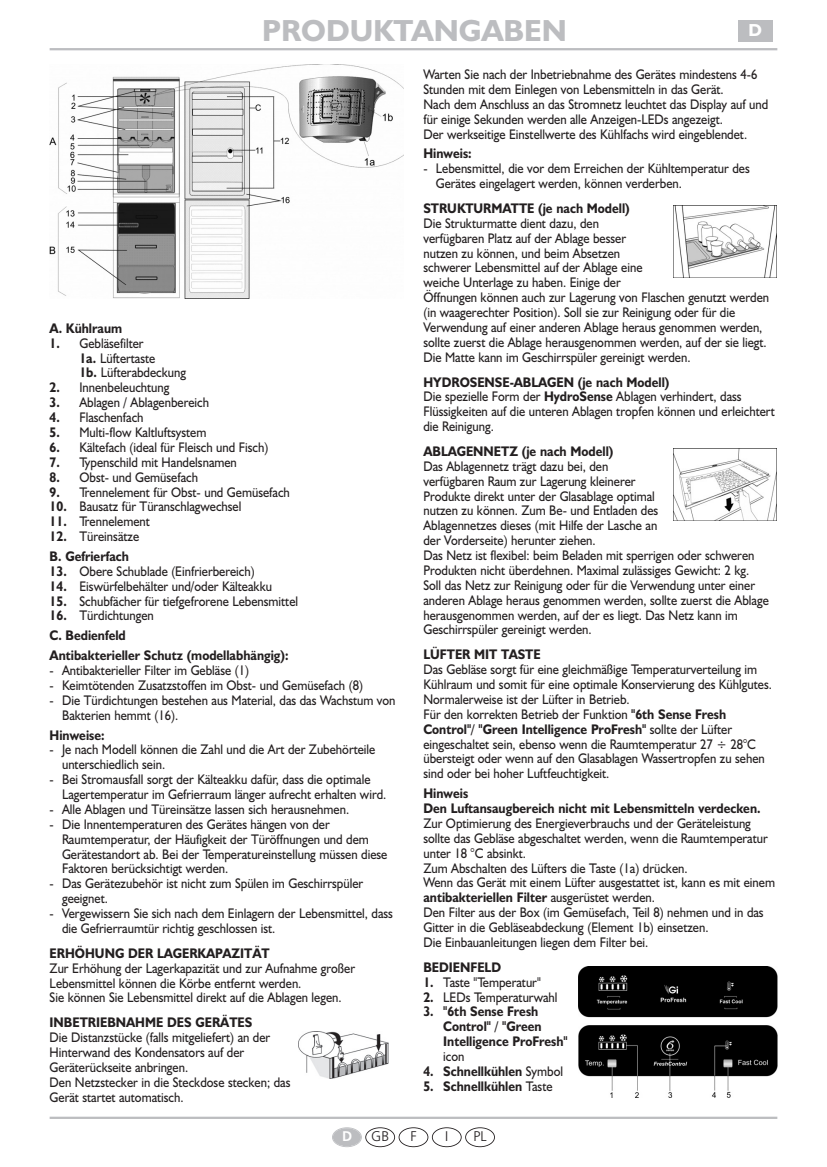
<style>
.page{position:relative;width:827px;height:1167px;background:#fff}
.page>*{position:absolute;margin:0;border:0;box-sizing:border-box;transform-origin:0 0}
.t1{font:700 30.62px "Humanist 521 BT";color:#bcbdc0}
.t2{font:700 17.5px "Humanist 521 BT";color:#fff}
.t3{font:14px/14.9px "Humanist 521 BT";color:#231f20;scale:.9 1}
.t4{font:700 14px/19.8px "Humanist 521 BT";color:#231f20;scale:.9 1}
.t5{font:300 14px "Frutiger";color:#231f20}
.t6{font:700 14px "Frutiger";color:#fff}
.s1{font-weight:700}
.s2{font-weight:400}
</style>
<div class="page">
<img style="left:673px;top:206px;width:103px;height:72px">
<img style="left:50px;top:65px;width:354px;height:233px">
<img style="left:298px;top:1032px;width:90px;height:46px">
<hr style="left:50px;top:48px;width:727px;height:2px;background:#bcbdc0">
<div style="left:737px;top:20px;width:35px;height:21px;background:#bcbdc0"></div>
<img style="left:578px;top:966px;width:199px;height:132px">
<hr style="left:50px;top:1116px;width:727px;height:3px;background:#bcbdc0">
<div style="left:365px;top:1127px;width:30px;height:20px;border:2px solid #231f20;border-radius:50%"></div>
<div style="left:333px;top:1128px;width:28px;height:18px;background:#bcbdc0;border-radius:50%"></div>
<div style="left:332px;top:1127px;width:30px;height:20px;border:2px solid #bcbdc0;border-radius:50%"></div>
<div style="left:465px;top:1127px;width:30px;height:20px;border:2px solid #231f20;border-radius:50%"></div>
<div style="left:432px;top:1127px;width:29px;height:20px;border:2px solid #231f20;border-radius:50%"></div>
<div style="left:398px;top:1127px;width:30px;height:20px;border:2px solid #231f20;border-radius:50%"></div>
<img style="left:673px;top:448px;width:103px;height:72px">
<h1 class="t1" style="left:262px;top:20px;width:306px">PRODUKTANGABEN</h1>
<p class="t2" style="left:748px;top:24px;width:15px">D</p>
<p class="t4" style="left:50px;top:320px;width:82px">A. Kühlraum</p>
<p class="t3" style="left:79px;top:337px;width:120px;text-indent:-30px"><span class="s1">1.</span> Gebläsefilter<br><span class="s1">1a.</span> Lüftertaste<br><span class="s1">1b.</span> Lüfterabdeckung</p>
<p class="t3" style="left:50px;top:382px;width:135px"><span class="s1">2.</span> Innenbeleuchtung</p>
<p class="t3" style="left:50px;top:397px;width:179px"><span class="s1">3.</span> Ablagen / Ablagenbereich</p>
<p class="t3" style="left:50px;top:411px;width:106px"><span class="s1">4.</span> Flaschenfach</p>
<p class="t3" style="left:50px;top:426px;width:176px"><span class="s1">5.</span> Multi-flow Kaltluftsystem</p>
<p class="t3" style="left:50px;top:441px;width:244px"><span class="s1">6.</span> Kältefach (ideal für Fleisch und Fisch)</p>
<p class="t3" style="left:50px;top:456px;width:209px"><span class="s1">7.</span> Typenschild mit Handelsnamen</p>
<p class="t3" style="left:50px;top:471px;width:166px"><span class="s1">8.</span> Obst- und Gemüsefach</p>
<p class="t3" style="left:50px;top:486px;width:268px"><span class="s1">9.</span> Trennelement für Obst- und Gemüsefach</p>
<p class="t3" style="left:50px;top:501px;width:215px"><span class="s1">10.</span> Bausatz für Türanschlagwechsel</p>
<p class="t3" style="left:50px;top:516px;width:113px"><span class="s1">11.</span> Trennelement</p>
<p class="t4" style="left:50px;top:528px;width:101px">12. <span class="s2">Türeinsätze<br></span>B. Gefrierfach</p>
<p class="t3" style="left:50px;top:565px;width:229px"><span class="s1">13.</span> Obere Schublade (Einfrierbereich)</p>
<p class="t3" style="left:50px;top:580px;width:248px"><span class="s1">14.</span> Eiswürfelbehälter und/oder Kälteakku</p>
<p class="t3" style="left:50px;top:595px;width:277px"><span class="s1">15.</span> Schubfächer für tiefgefrorene Lebensmittel</p>
<p class="t4" style="left:50px;top:607px;width:267px">16. <span class="s2">Türdichtungen<br></span>C. Bedienfeld<br>Antibakterieller Schutz (modellabhängig):</p>
<p class="t3" style="left:50px;top:664px;width:223px">- Antibakterieller Filter im Gebläse (1)</p>
<p class="t3" style="left:50px;top:679px;width:349px">- Keimtötenden Zusatzstoffen im Obst- und Gemüsefach (8)</p>
<p class="t3" style="left:62px;top:694px;width:372px;text-indent:-12px">- Die Türdichtungen bestehen aus Material, das das Wachstum von<br>Bakterien hemmt (16).</p>
<p class="t4" style="left:50px;top:726px;width:62px">Hinweise:</p>
<p class="t3" style="left:62px;top:744px;width:349px;text-indent:-12px">- Je nach Modell können die Zahl und die Art der Zubehörteile unterschiedlich sein.</p>
<p class="t3" style="left:62px;top:773px;width:362px;text-indent:-12px">- Bei Stromausfall sorgt der Kälteakku dafür, dass die optimale<br>Lagertemperatur im Gefrierraum länger aufrecht erhalten wird.</p>
<p class="t3" style="left:50px;top:803px;width:334px">- Alle Ablagen und Türeinsätze lassen sich herausnehmen.</p>
<p class="t3" style="left:62px;top:818px;width:363px;text-indent:-12px">- Die Innentemperaturen des Gerätes hängen von der Raumtemperatur, der Häufigkeit der Türöffnungen und dem Gerätestandort ab. Bei der Temperatureinstellung müssen diese Faktoren berücksichtigt werden.</p>
<p class="t3" style="left:62px;top:877px;width:336px;text-indent:-12px">- Das Gerätezubehör ist nicht zum Spülen im Geschirrspüler geeignet.</p>
<p class="t3" style="left:62px;top:907px;width:369px;text-indent:-12px">- Vergewissern Sie sich nach dem Einlagern der Lebensmittel, dass die Gefrierraumtür richtig geschlossen ist.</p>
<p class="t4" style="left:50px;top:944px;width:246px">ERHÖHUNG DER LAGERKAPAZITÄT</p>
<p class="t3" style="left:50px;top:962px;width:341px">Zur Erhöhung der Lagerkapazität und zur Aufnahme großer<br>Lebensmittel können die Körbe entfernt werden.<br>Sie können Sie Lebensmittel direkt auf die Ablagen legen.</p>
<p class="t4" style="left:50px;top:1014px;width:227px">INBETRIEBNAHME DES GERÄTES</p>
<p class="t3" style="left:50px;top:1031px;width:269px">Die Distanzstücke (falls mitgeliefert) an der Hinterwand des Kondensators auf der Geräterückseite anbringen.<br>Den Netzstecker in die Steckdose stecken; das Gerät startet automatisch.</p>
<p class="t3" style="left:423px;top:68px;width:384px">Warten Sie nach der Inbetriebnahme des Gerätes mindestens 4-6<br>Stunden mit dem Einlegen von Lebensmitteln in das Gerät.<br>Nach dem Anschluss an das Stromnetz leuchtet das Display auf und für einige Sekunden werden alle Anzeigen-LEDs angezeigt.<br>Der werkseitige Einstellwerte des Kühlfachs wird eingeblendet.</p>
<p class="t4" style="left:423px;top:145px;width:55px">Hinweis:</p>
<p class="t3" style="left:436px;top:163px;width:350px;text-indent:-12px">- Lebensmittel, die vor dem Erreichen der Kühltemperatur des<br>Gerätes eingelagert werden, können verderben.</p>
<p class="t4" style="left:423px;top:200px;width:231px">STRUKTURMATTE (je nach Modell)</p>
<p class="t3" style="left:423px;top:217px;width:385px">Die Strukturmatte dient dazu, den<br>verfügbaren Platz auf der Ablage besser<br>nutzen zu können, und beim Absetzen<br>schwerer Lebensmittel auf der Ablage eine<br>weiche Unterlage zu haben. Einige der<br>Öffnungen können auch zur Lagerung von Flaschen genutzt werden (in waagerechter Position). Soll sie zur Reinigung oder für die Verwendung auf einer anderen Ablage heraus genommen werden, sollte zuerst die Ablage herausgenommen werden, auf der sie liegt.<br>Die Matte kann im Geschirrspüler gereinigt werden.</p>
<p class="t3" style="left:423px;top:376px;width:392px"><span class="s1">HYDROSENSE-ABLAGEN (je nach Modell)<br></span>Die spezielle Form der <span class="s1">HydroSense</span> Ablagen verhindert, dass Flüssigkeiten auf die unteren Ablagen tropfen können und erleichtert die Reinigung.</p>
<p class="t4" style="left:423px;top:443px;width:213px">ABLAGENNETZ (je nach Modell)</p>
<p class="t3" style="left:423px;top:460px;width:385px">Das Ablagennetz trägt dazu bei, den<br>verfügbaren Raum zur Lagerung kleinerer<br>Produkte direkt unter der Glasablage optimal<br>nutzen zu können. Zum Be- und Entladen des<br>Ablagennetzes dieses (mit Hilfe der Lasche an<br>der Vorderseite) herunter ziehen.<br>Das Netz ist flexibel: beim Beladen mit sperrigen oder schweren Produkten nicht überdehnen. Maximal zulässiges Gewicht: 2 kg.<br>Soll das Netz zur Reinigung oder für die Verwendung unter einer anderen Ablage heraus genommen werden, sollte zuerst die Ablage herausgenommen werden, auf der es liegt. Das Netz kann im Geschirrspüler gereinigt werden.</p>
<p class="t4" style="left:423px;top:646px;width:132px">LÜFTER MIT TASTE</p>
<p class="t3" style="left:423px;top:663px;width:388px">Das Gebläse sorgt für eine gleichmäßige Temperaturverteilung im Kühlraum und somit für eine optimale Konservierung des Kühlgutes.<br>Normalerweise ist der Lüfter in Betrieb.<br>Für den korrekten Betrieb der Funktion <span class="s1">"6th Sense Fresh Control"/ "Green Intelligence ProFresh"</span> sollte der Lüfter eingeschaltet sein, ebenso wenn die Raumtemperatur 27 ÷ 28°C übersteigt oder wenn auf den Glasablagen Wassertropfen zu sehen sind oder bei hoher Luftfeuchtigkeit.</p>
<p class="t4" style="left:423px;top:787px;width:376px;line-height:14.9px">Hinweis<br>Den Luftansaugbereich nicht mit Lebensmitteln verdecken.</p>
<p class="t3" style="left:423px;top:817px;width:392px">Zur Optimierung des Energieverbrauchs und der Geräteleistung sollte das Gebläse abgeschaltet werden, wenn die Raumtemperatur unter 18 °C absinkt.<br>Zum Abschalten des Lüfters die Taste (1a) drücken.<br>Wenn das Gerät mit einem Lüfter ausgestattet ist, kann es mit einem <span class="s1">antibakteriellen Filter</span> ausgerüstet werden.<br>Den Filter aus der Box (im Gemüsefach, Teil 8) nehmen und in das Gitter in die Gebläseabdeckung (Element 1b) einsetzen.<br>Die Einbauanleitungen liegen dem Filter bei.</p>
<p class="t4" style="left:423px;top:958px;width:88px">BEDIENFELD</p>
<p class="t3" style="left:423px;top:976px;width:132px"><span class="s1">1.</span> Taste "Temperatur"</p>
<p class="t3" style="left:423px;top:991px;width:150px"><span class="s1">2.</span> LEDs Temperaturwahl</p>
<p class="t4" style="left:443px;top:1006px;width:140px;line-height:14.9px;text-indent:-20px">3. "6th Sense Fresh<br>Control" / "Green<br>Intelligence ProFresh"</p>
<p class="t3" style="left:443px;top:1050px;width:25px">icon</p>
<p class="t4" style="left:423px;top:1063px;width:157px">4. Schnellkühlen <span class="s2">Symbol</span></p>
<p class="t4" style="left:423px;top:1077px;width:145px">5. Schnellkühlen <span class="s2">Taste</span></p>
<p class="t6" style="left:342px;top:1131px;width:12px">D</p>
<p class="t5" style="left:371px;top:1131px;width:19px">GB</p>
<p class="t5" style="left:410px;top:1131px;width:8px">F</p>
<p class="t5" style="left:445px;top:1131px;width:5px">I</p>
<p class="t5" style="left:473px;top:1131px;width:15px">PL</p>
</div>
